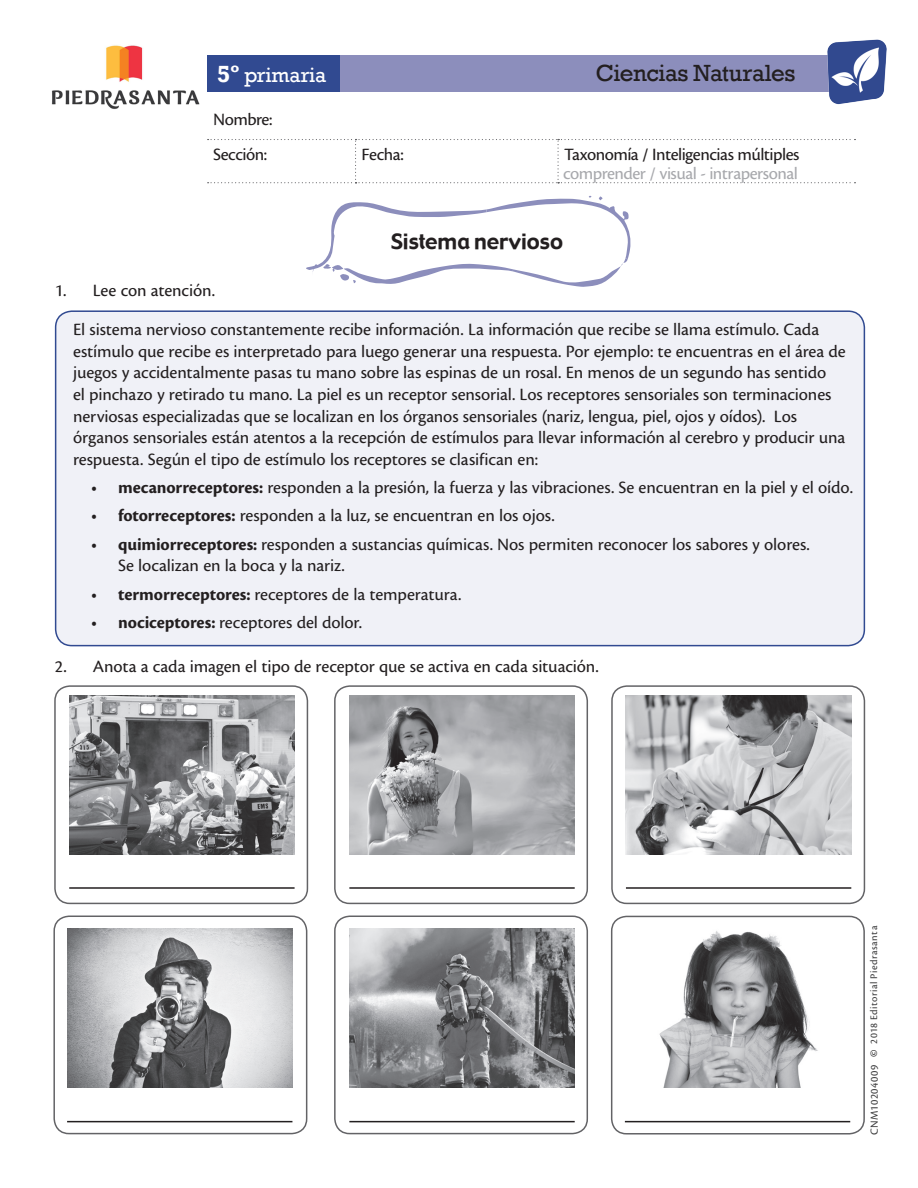
<style>
.page{position:relative;width:918px;height:1188px;background:#fff}
.page>*{position:absolute;margin:0;border:0;box-sizing:border-box;transform-origin:0 0}
.t1{font:24px "Rockwell";letter-spacing:-.015em;color:#231f20}
.Tit_1y2{font:21px "Gadget";color:#231f20}
.t2{font:21px "Rockwell";letter-spacing:-.005em;color:#fff}
.Curso_NG{font:18px/21.6px "Cronos Pro Capt";letter-spacing:-.01em;color:#231f20}
.Curso_NG-2{font:18px/34.7px "Cronos Pro Capt";letter-spacing:-.03em;color:#231f20}
.Nombre_alumno{font:18px "Cronos Pro Capt";letter-spacing:-.03em;color:#a8a9ad}
._2014_Editorial_Pie{font:11.25px "Cronos Pro Capt";letter-spacing:.04em;color:#3e3e3f}
.t3{font:10.5px "Cronos Pro Capt";letter-spacing:.04em;color:#3e3e3f}
.s1{font-weight:700;font-size:24px}
.s2{font-family:"Cronos Pro";font-weight:700}
</style>
<div class="page">
<svg style="left:207px;top:55px;width:617px;height:37px;background:#787fb2"></svg>
<svg style="left:208px;top:139px;width:648px;height:44px"></svg>
<img style="left:51px;top:45px;width:149px;height:64px">
<img style="left:824px;top:39px;width:63px;height:66px">
<svg style="left:306px;top:196px;width:325px;height:91px"></svg>
<div style="left:54px;top:685px;width:254px;height:219px;border:2px solid #636366;border-radius:15px"></div>
<div style="left:334px;top:685px;width:254px;height:219px;border:2px solid #636366;border-radius:15px"></div>
<div style="left:611px;top:685px;width:254px;height:219px;border:2px solid #636366;border-radius:15px"></div>
<div style="left:611px;top:916px;width:254px;height:219px;border:2px solid #636366;border-radius:15px"></div>
<div style="left:334px;top:916px;width:254px;height:218px;border:2px solid #636366;border-radius:15px"></div>
<div style="left:53px;top:916px;width:254px;height:218px;border:2px solid #636366;border-radius:15px"></div>
<img style="left:69px;top:695px;width:226px;height:159px">
<img style="left:349px;top:695px;width:226px;height:159px">
<img style="left:626px;top:695px;width:225px;height:159px">
<img style="left:67px;top:928px;width:225px;height:159px">
<img style="left:349px;top:928px;width:226px;height:159px">
<img style="left:659px;top:931px;width:159px;height:156px">
<hr style="left:69px;top:887px;width:226px;height:2px;background:#231f20">
<hr style="left:67px;top:1121px;width:225px;height:1px;background:#231f20">
<hr style="left:349px;top:887px;width:226px;height:2px;background:#231f20">
<hr style="left:349px;top:1121px;width:226px;height:1px;background:#231f20">
<hr style="left:626px;top:887px;width:225px;height:2px;background:#231f20">
<hr style="left:625px;top:1121px;width:225px;height:1px;background:#231f20">
<div style="left:56px;top:311px;width:808px;height:335px;background:#f0f1f7;border-radius:16px"></div>
<div style="left:55px;top:310px;width:810px;height:336px;border:2px solid #314a91;border-radius:16px"></div>
<p class="t2" style="left:217px;top:63px;width:111px"><span class="s1">5º</span> primaria</p>
<p class="Curso_NG-2" style="left:213px;top:102px;width:61px">Nombre:<br>Sección:</p>
<h1 class="t1" style="left:596px;top:59px;width:201px">Ciencias Naturales</h1>
<p class="Curso_NG" style="left:362px;top:143px;width:44px">Fecha:</p>
<p class="Curso_NG-2" style="left:564px;top:137px;width:237px">Taxonomía / Inteligencias múltiples</p>
<p class="Nombre_alumno" style="left:563px;top:163px;width:236px">comprender / visual - intrapersonal</p>
<p class="Tit_1y2" style="left:391px;top:228px;width:173px">Sistema nervioso</p>
<p class="Curso_NG" style="left:55px;top:279px;width:162px">1. Lee con atención.</p>
<p class="Curso_NG" style="left:73px;top:319px;width:774px">El sistema nervioso constantemente recibe información. La información que recibe se llama estímulo. Cada estímulo que recibe es interpretado para luego generar una respuesta. Por ejemplo: te encuentras en el área de juegos y accidentalmente pasas tu mano sobre las espinas de un rosal. En menos de un segundo has sentido<br>el pinchazo y retirado tu mano. La piel es un receptor sensorial. Los receptores sensoriales son terminaciones nerviosas especializadas que se localizan en los órganos sensoriales (nariz, lengua, piel, ojos y oídos). Los órganos sensoriales están atentos a la recepción de estímulos para llevar información al cerebro y producir una respuesta. Según el tipo de estímulo los receptores se clasifican en:</p>
<p class="Curso_NG" style="left:91px;top:477px;width:763px">• <span class="s2">mecanorreceptores:</span> responden a la presión, la fuerza y las vibraciones. Se encuentran en la piel y el oído.</p>
<p class="Curso_NG" style="left:91px;top:505px;width:465px">• <span class="s2">fotorreceptores:</span> responden a la luz, se encuentran en los ojos.</p>
<p class="Curso_NG" style="left:118px;top:534px;width:693px;text-indent:-27px">• <span class="s2">quimiorreceptores:</span> responden a sustancias químicas. Nos permiten reconocer los sabores y olores.<br>Se localizan en la boca y la nariz.</p>
<p class="Curso_NG" style="left:91px;top:583px;width:372px">• <span class="s2">termorreceptores:</span> receptores de la temperatura.</p>
<p class="Curso_NG" style="left:91px;top:612px;width:272px">• <span class="s2">nociceptores:</span> receptores del dolor.</p>
<p class="Curso_NG" style="left:55px;top:656px;width:545px">2. Anota a cada imagen el tipo de receptor que se activa en cada situación.</p>
<p class="t3" style="left:868px;top:1057px;width:132px;rotate:-90deg"><span class="s2">©</span> 2018 Editorial Piedrasanta</p>
<p class="_2014_Editorial_Pie" style="left:868px;top:1135px;width:72px;rotate:-90deg">CNM10204009</p>
</div>
